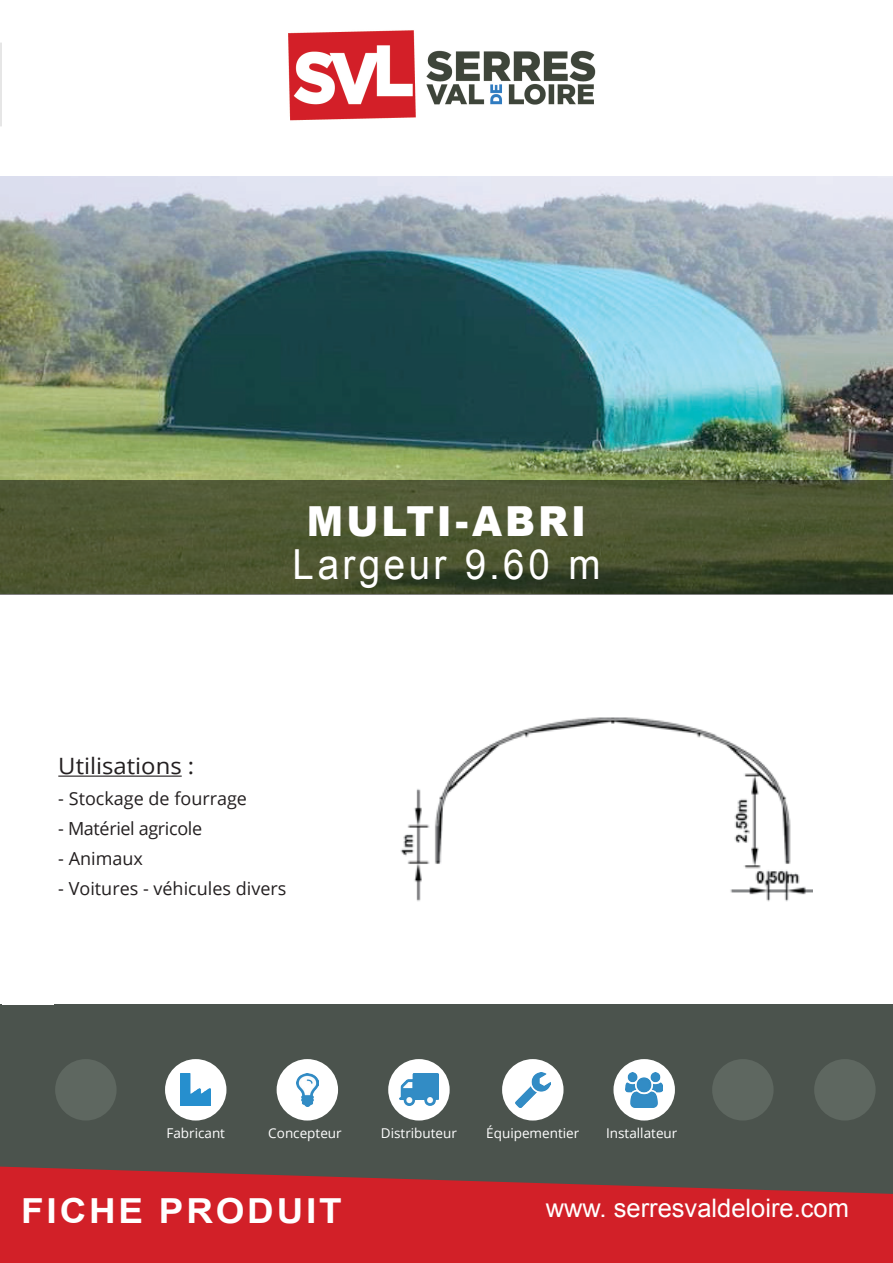
<style>
.page{position:relative;width:893px;height:1263px;background:#fff}
.page>*{position:absolute;margin:0;border:0;box-sizing:border-box;transform-origin:0 0}
.t1{font:41.4px "Arial";letter-spacing:.09em;color:#fff;scale:.93 1}
.t2{font:900 41.4px "Arial";letter-spacing:.08em;color:#fff;scale:.93 1}
.t3{font:700 34.5px "Arial";letter-spacing:.075em;color:#fff;scale:1.07 1}
.t4{font:25.5px "Arial";color:#fff}
.t5{font:22.5px "Open Sans";color:#231f20;scale:1.06 1}
.t6{font:18px "Open Sans";color:#231f20}
.t7{font:18px "Open Sans";letter-spacing:-.02em;color:#231f20}
.t8{font:13.5px "Open Sans";color:#fff}
</style>
<div class="page">
<svg style="left:0;top:43px;width:2px;height:83px"></svg>
<div style="left:0;top:1004px;width:893px;height:250px;background:#4b534d"></div>
<svg style="left:0;top:1166px;width:839px;height:97px;background:#bf272d"></svg>
<img style="left:216px;top:30px;width:461px;height:147px">
<img style="left:0;top:177px;width:893px;height:303px">
<svg style="left:0;top:480px;width:893px;height:115px;background:#4a5331"></svg>
<div style="left:388px;top:1059px;width:62px;height:61px;background:#fff;border-radius:50%"></div>
<img style="left:399px;top:1074px;width:39px;height:32px">
<div style="left:165px;top:1059px;width:61px;height:61px;background:#fff;border-radius:50%"></div>
<img style="left:181px;top:1074px;width:30px;height:32px">
<div style="left:55px;top:1059px;width:62px;height:61px;background:#5e6760;border-radius:50%"></div>
<div style="left:712px;top:1059px;width:62px;height:61px;background:#5e6760;border-radius:50%"></div>
<div style="left:814px;top:1059px;width:62px;height:61px;background:#5e6760;border-radius:50%"></div>
<div style="left:613px;top:1059px;width:62px;height:61px;background:#fff;border-radius:50%"></div>
<img style="left:626px;top:1072px;width:37px;height:35px">
<div style="left:502px;top:1059px;width:61px;height:61px;background:#fff;border-radius:50%"></div>
<img style="left:515px;top:1072px;width:35px;height:35px">
<div style="left:277px;top:1059px;width:61px;height:61px;background:#fff;border-radius:50%"></div>
<img style="left:296px;top:1073px;width:22px;height:33px">
<hr style="left:58px;top:775px;width:124px;height:2px;background:#231f20">
<img style="left:400px;top:717px;width:412px;height:185px">
<svg style="left:839px;top:1059px;width:54px;height:204px"></svg>
<h1 class="t2" style="left:307px;top:491px;width:302px">MULTI-ABRI</h1>
<h1 class="t1" style="left:293px;top:537px;width:333px">Largeur 9.60 m</h1>
<h3 class="t5" style="left:58px;top:751px;width:130px">Utilisations :</h3>
<h3 class="t6" style="left:58px;top:786px;width:190px">- Stockage de fourrage</h3>
<h3 class="t7" style="left:58px;top:816px;width:145px">- Matériel agricole</h3>
<h3 class="t6" style="left:58px;top:846px;width:86px">- Animaux</h3>
<h3 class="t6" style="left:58px;top:876px;width:230px">- Voitures - véhicules divers</h3>
<p class="t8" style="left:166px;top:1123px;width:60px">Fabricant</p>
<p class="t8" style="left:268px;top:1123px;width:75px">Concepteur</p>
<p class="t8" style="left:381px;top:1123px;width:78px">Distributeur</p>
<p class="t8" style="left:486px;top:1123px;width:95px">Équipementier</p>
<p class="t8" style="left:606px;top:1123px;width:73px">Installateur</p>
<h2 class="t3" style="left:21px;top:1188px;width:301px">FICHE PRODUIT</h2>
<h3 class="t4" style="left:546px;top:1191px;width:305px">www. serresvaldeloire.com</h3>
</div>
